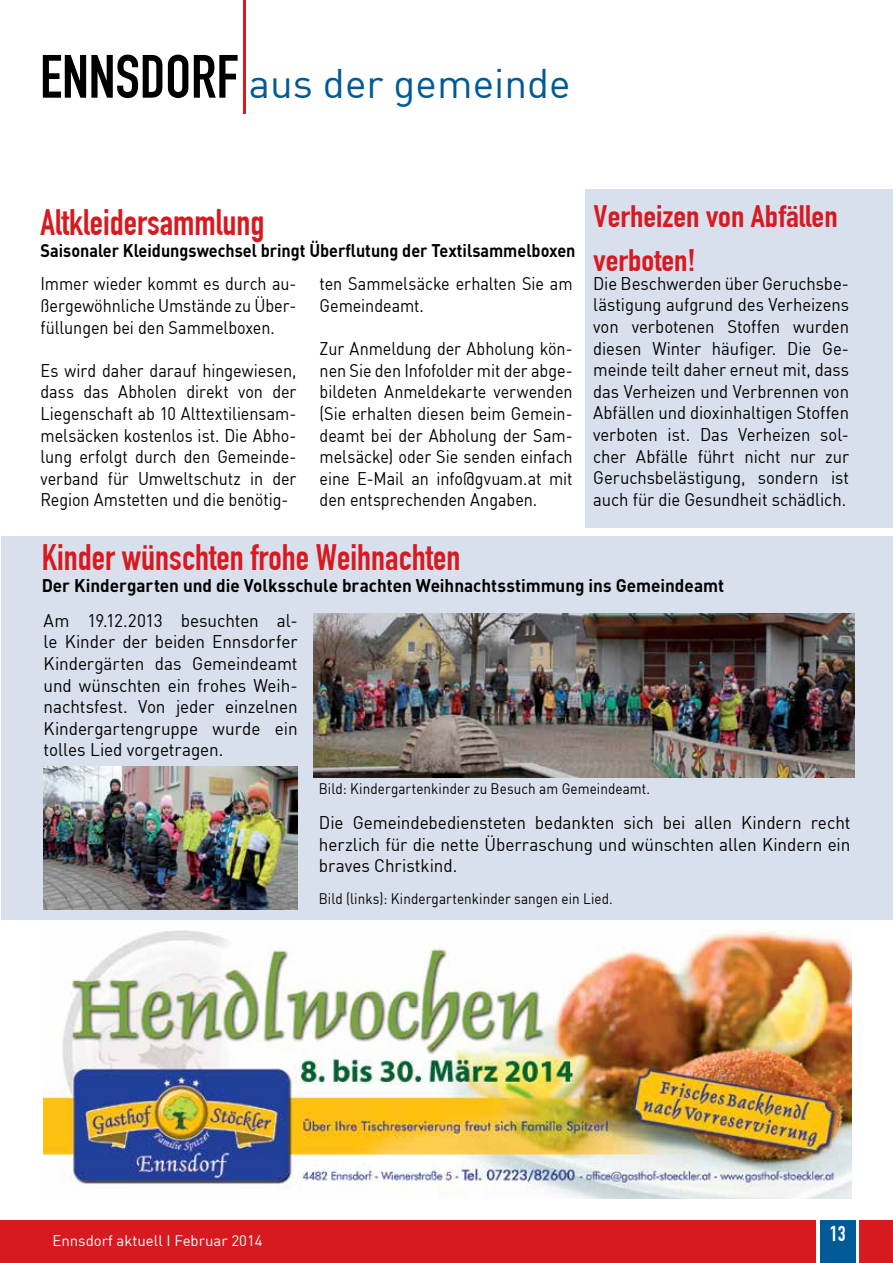
<style>
.page{position:relative;width:893px;height:1263px;background:#fff}
.page>*{position:absolute;margin:0;border:0;box-sizing:border-box;transform-origin:0 0}
.t1{font:60px "DIN Engschrift";color:#000}
.t2{font:40.5px "DIN";color:#005a96}
.t3{font:36px "DIN Engschrift";color:#d71920}
.t4{font:30.3px/43.2px "DIN Engschrift";color:#d71920;scale:1.14 1}
.t5{font:21px "DIN Engschrift";color:#fff}
.t6{font:18px/21.6px "DIN";letter-spacing:-.005em;color:#000;text-align:justify;scale:.9 1}
.t7{font:18px/21.6px "DIN";letter-spacing:-.005em;color:#000;text-align:justify;scale:.93 1}
.t8{font:18px/21.6px "DIN";letter-spacing:-.005em;color:#000;text-align:justify;scale:.95 1}
.t9{font:700 18px "DIN";color:#000;scale:.95 1}
.t10{font:700 18px "DIN";color:#000;scale:.9 1}
.t11{font:15px "DIN";letter-spacing:.005em;color:#000;scale:.9 1}
.t12{font:15px "DIN";color:#fff}
</style>
<div class="page">
<div style="left:0;top:1220px;width:893px;height:43px;background:#d71920"></div>
<div style="left:816px;top:1220px;width:43px;height:43px;background:linear-gradient(to bottom,#fff,#fff)"></div>
<div style="left:820px;top:1220px;width:35px;height:43px;background:#005a96"></div>
<hr style="left:243px;top:0;width:3px;height:114px;background:#d71920">
<div style="left:585px;top:189px;width:308px;height:339px;background:#d9e0ed"></div>
<img style="left:44px;top:930px;width:807px;height:268px">
<div style="left:1px;top:536px;width:892px;height:384px;background:#d9e0ed"></div>
<img style="left:313px;top:613px;width:542px;height:164px">
<img style="left:44px;top:766px;width:254px;height:143px">
<h1 class="t1" style="left:40px;top:41px;width:200px">ENNSDORF</h1>
<h2 class="t2" style="left:249px;top:58px;width:323px">aus der gemeinde</h2>
<h3 class="t3" style="left:41px;top:201px;width:226px">Altkleidersammlung</h3>
<p class="t10" style="left:41px;top:238px;width:596px">Saisonaler Kleidungswechsel bringt Überflutung der Textilsammelboxen</p>
<p class="t6" style="left:41px;top:273px;width:286px">Immer wieder kommt es durch au&shy;ßergewöhnliche Umstände zu Über&shy;füllungen bei den Sammelboxen.</p>
<p class="t6" style="left:41px;top:359px;width:286px">Es wird daher darauf hingewiesen, dass das Abholen direkt von der Liegenschaft ab 10 Alttextiliensam&shy;melsäcken kostenlos ist. Die Abho&shy;lung erfolgt durch den Gemeinde&shy;verband für Umweltschutz in der Region Amstetten und die benötig-</p>
<p class="t6" style="left:320px;top:273px;width:283px">ten Sammelsäcke erhalten Sie am<br>Gemeindeamt.</p>
<p class="t6" style="left:320px;top:338px;width:283px">Zur Anmeldung der Abholung kön&shy;nen Sie den Infofolder mit der abge&shy;bildeten Anmeldekarte verwenden (Sie erhalten diesen beim Gemein&shy;deamt bei der Abholung der Sam&shy;melsäcke) oder Sie senden einfach eine E-Mail an info@gvuam.at mit den entsprechenden Angaben.</p>
<h3 class="t4" style="left:594px;top:195px;width:216px">Verheizen von Abfällen verboten!</h3>
<p class="t7" style="left:593px;top:272px;width:277px">Die Beschwerden über Geruchsbe&shy;lästigung aufgrund des Verheizens von verbotenen Stoffen wurden diesen Winter häufiger. Die Ge&shy;meinde teilt daher erneut mit, dass das Verheizen und Verbrennen von Abfällen und dioxinhaltigen Stoffen verboten ist. Das Verheizen sol&shy;cher Abfälle führt nicht nur zur Geruchsbelästigung, sondern ist auch für die Gesundheit schädlich.</p>
<h3 class="t3" style="left:42px;top:536px;width:420px">Kinder wünschten frohe Weihnachten</h3>
<p class="t9" style="left:42px;top:573px;width:720px">Der Kindergarten und die Volksschule brachten Weihnachtsstimmung ins Gemeindeamt</p>
<p class="t8" style="left:44px;top:609px;width:269px">Am 19.12.2013 besuchten al&shy;le Kinder der beiden Ennsdorfer Kindergärten das Gemeindeamt und wünschten ein frohes Weih&shy;nachtsfest. Von jeder einzelnen Kindergartengruppe wurde ein tolles Lied vorgetragen.</p>
<p class="t11" style="left:319px;top:779px;width:369px">Bild: Kindergartenkinder zu Besuch am Gemeindeamt.</p>
<p class="t8" style="left:319px;top:811px;width:561px">Die Gemeindebediensteten bedankten sich bei allen Kindern recht herzlich für die nette Überraschung und wünschten allen Kindern ein braves Christkind.</p>
<p class="t11" style="left:319px;top:890px;width:328px">Bild (links): Kindergartenkinder sangen ein Lied.</p>
<p class="t12" style="left:52px;top:1231px;width:212px">Ennsdorf aktuell I Februar 2014</p>
<p class="t5" style="left:830px;top:1221px;width:17px">13</p>
</div>
